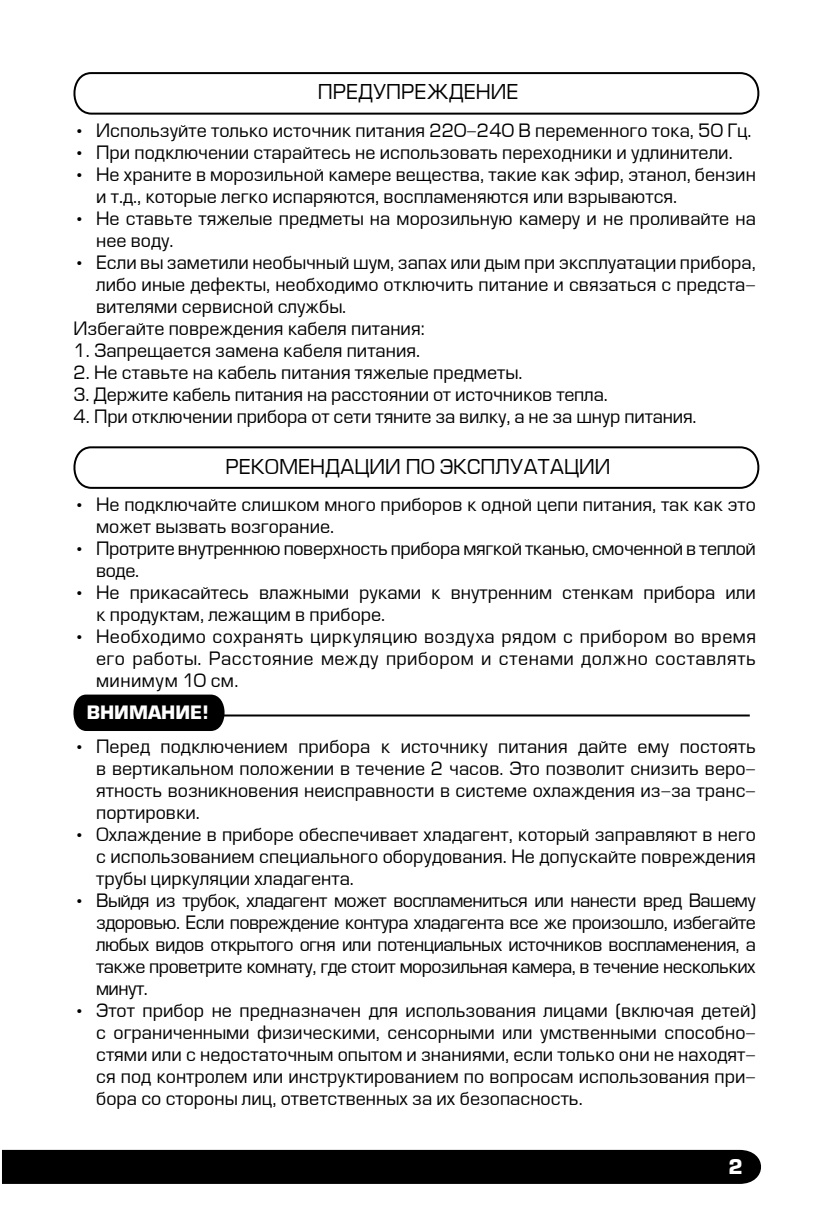
<style>
.page{position:relative;width:828px;height:1214px;background:#fff}
.page>*{position:absolute;margin:0;border:0;box-sizing:border-box;transform-origin:0 0}
.t1{font:20px "Europe Normal";color:#000}
.t2{font:700 20px "Europe";color:#fff}
.t3{font:18px/22px "Europe Normal";color:#000;text-align:justify}
.t4{font:18px/22px "Europe Normal";letter-spacing:-.02em;color:#000}
.t5{font:700 18px "Europe";color:#fff}
</style>
<div class="page">
<div style="left:2px;top:1149px;width:759px;height:34px;background:#000"></div>
<svg style="left:73px;top:72px;width:687px;height:43px"></svg>
<svg style="left:73px;top:446px;width:687px;height:43px"></svg>
<svg style="left:73px;top:694px;width:156px;height:37px;background:#141414"></svg>
<hr style="left:220px;top:714px;width:530px;height:2px;background:#000">
<p class="t1" style="left:318px;top:82px;width:202px">ПРЕДУПРЕЖДЕНИЕ</p>
<p class="t3" style="left:73px;top:120px;width:679px">• Используйте только источник питания 220-240 В переменного тока, 50 Гц.</p>
<p class="t3" style="left:73px;top:142px;width:661px">• При подключении старайтесь не использовать переходники и удлинители.</p>
<p class="t3" style="left:96px;top:164px;width:661px;text-indent:-23px">• Не храните в морозильной камере вещества, такие как эфир, этанол, бензин и т.д., которые легко испаряются, воспламеняются или взрываются.</p>
<p class="t3" style="left:96px;top:208px;width:661px;text-indent:-23px">• Не ставьте тяжелые предметы на морозильную камеру и не проливайте на нее воду.</p>
<p class="t3" style="left:73px;top:252px;width:684px">• Если вы заметили необычный шум, запах или дым при эксплуатации прибора,</p>
<p class="t3" style="left:96px;top:274px;width:661px">либо иные дефекты, необходимо отключить питание и связаться с предста-</p>
<p class="t3" style="left:96px;top:296px;width:252px">вителями сервисной службы.</p>
<p class="t3" style="left:73px;top:318px;width:353px">Избегайте повреждения кабеля питания:</p>
<p class="t3" style="left:73px;top:340px;width:348px">1. Запрещается замена кабеля питания.</p>
<p class="t3" style="left:73px;top:362px;width:450px">2. Не ставьте на кабель питания тяжелые предметы.</p>
<p class="t3" style="left:73px;top:384px;width:536px">3. Держите кабель питания на расстоянии от источников тепла.</p>
<p class="t3" style="left:73px;top:406px;width:624px">4. При отключении прибора от сети тяните за вилку, а не за шнур питания.</p>
<p class="t1" style="left:225px;top:456px;width:386px">РЕКОМЕНДАЦИИ ПО ЭКСПЛУАТАЦИИ</p>
<p class="t3" style="left:96px;top:494px;width:661px;text-indent:-23px">• Не подключайте слишком много приборов к одной цепи питания, так как это может вызвать возгорание.</p>
<p class="t4" style="left:96px;top:538px;width:661px;text-indent:-23px">• Протрите внутреннюю поверхность прибора мягкой тканью, смоченной в теплой воде.</p>
<p class="t3" style="left:96px;top:582px;width:661px;text-indent:-23px">• Не прикасайтесь влажными руками к внутренним стенкам прибора или к продуктам, лежащим в приборе.</p>
<p class="t3" style="left:96px;top:626px;width:661px;text-indent:-23px">• Необходимо сохранять циркуляцию воздуха рядом с прибором во время его работы. Расстояние между прибором и стенами должно составлять минимум 10 см.</p>
<p class="t5" style="left:87px;top:702px;width:123px">ВНИМАНИЕ!</p>
<p class="t3" style="left:96px;top:736px;width:661px;text-indent:-23px">• Перед подключением прибора к источнику питания дайте ему постоять в вертикальном положении в течение 2 часов. Это позволит снизить веро&shy;ятность возникновения неисправности в системе охлаждения из-за транс&shy;портировки.</p>
<p class="t3" style="left:96px;top:824px;width:661px;text-indent:-23px">• Охлаждение в приборе обеспечивает хладагент, который заправляют в него с использованием специального оборудования. Не допускайте повреждения трубы циркуляции хладагента.</p>
<p class="t3" style="left:96px;top:890px;width:661px;text-indent:-23px">• Выйдя из трубок, хладагент может воспламениться или нанести вред Вашему здоровью. Если повреждение контура хладагента все же произошло, избегайте любых видов открытого огня или потенциальных источников воспламенения, а также проветрите комнату, где стоит морозильная камера, в течение нескольких минут.</p>
<p class="t3" style="left:96px;top:1000px;width:661px;text-indent:-23px">• Этот прибор не предназначен для использования лицами (включая детей) с ограниченными физическими, сенсорными или умственными способно&shy;стями или с недостаточным опытом и знаниями, если только они не находят&shy;ся под контролем или инструктированием по вопросам использования при&shy;бора со стороны лиц, ответственных за их безопасность.</p>
<p class="t2" style="left:728px;top:1154px;width:16px">2</p>
</div>
